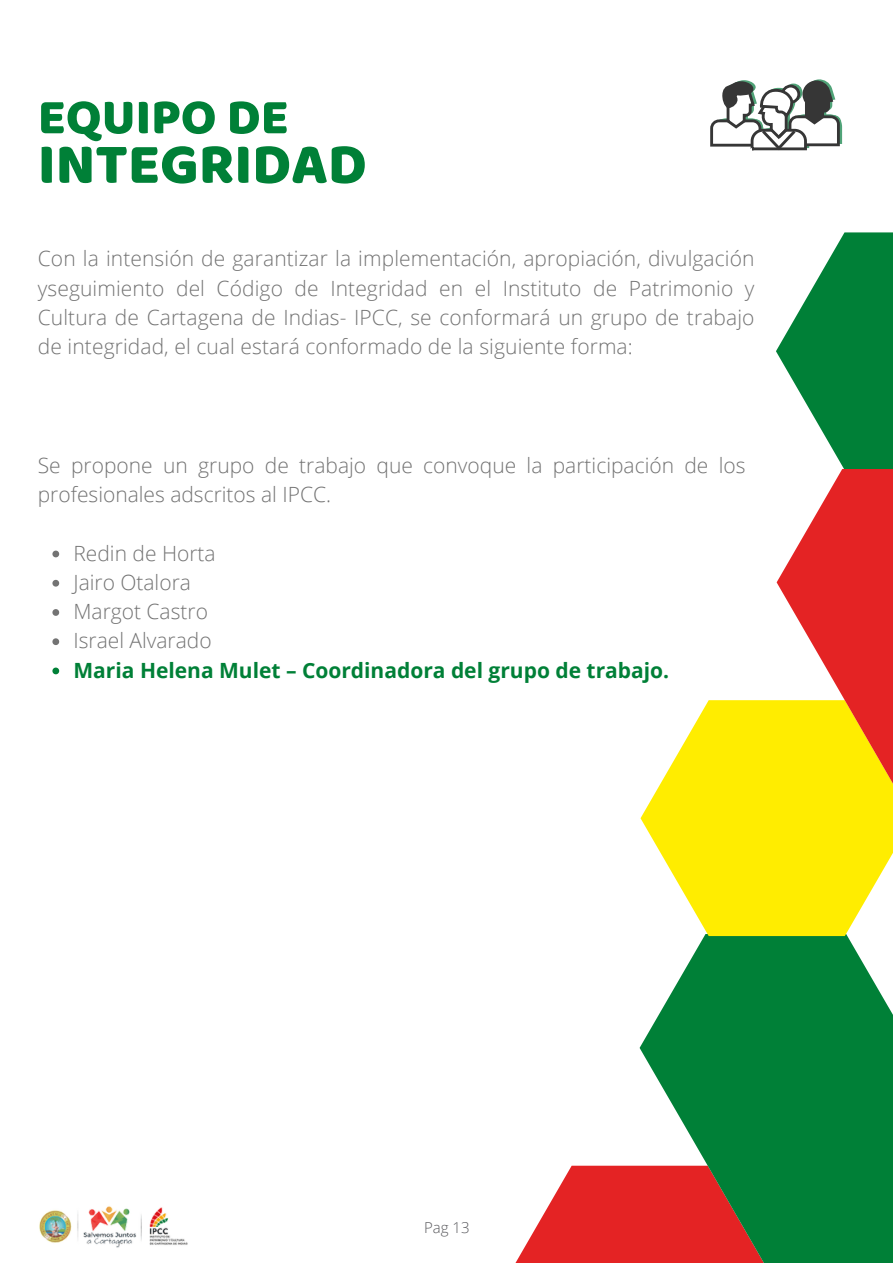
<style>
.page{position:relative;width:893px;height:1264px;background:#fff}
.page>*{position:absolute;margin:0;border:0;box-sizing:border-box;transform-origin:0 0}
.t1{font:58.5px "Baloo";color:#008037}
.t2{font:51px "Baloo";color:#008037}
.t3{font:300 21px/29.2px "Open Sans";color:#737373;text-align:justify}
.t4{font:700 21px "Open Sans";color:#008037}
.t5{font:300 15px "Open Sans";color:#5a5a5e}
</style>
<div class="page">
<svg style="left:516px;top:1165px;width:123px;height:97px"></svg>
<svg style="left:639px;top:936px;width:253px;height:326px;background:#37844b"></svg>
<svg style="left:640px;top:700px;width:136px;height:236px;fill:#ffed00"></svg>
<svg style="left:776px;top:469px;width:116px;height:467px"></svg>
<svg style="left:776px;top:232px;width:116px;height:237px"></svg>
<svg style="left:710px;top:79px;width:132px;height:72px"></svg>
<svg style="left:52px;top:550px;width:7px;height:7px"></svg>
<svg style="left:52px;top:580px;width:7px;height:6px"></svg>
<svg style="left:52px;top:609px;width:7px;height:7px"></svg>
<svg style="left:52px;top:638px;width:7px;height:7px"></svg>
<svg style="left:52px;top:667px;width:7px;height:7px"></svg>
<img style="left:39px;top:1206px;width:149px;height:42px">
<p class="t2" style="left:38px;top:86px;width:252px">EQUIPO DE</p>
<p class="t1" style="left:38px;top:128px;width:330px">INTEGRIDAD</p>
<p class="t3" style="left:38px;top:243px;width:718px">Con la intensión de garantizar la implementación, apropiación, divulgación yseguimiento del Código de Integridad en el Instituto de Patrimonio y Cultura de Cartagena de Indias- IPCC, se conformará un grupo de trabajo de integridad, el cual estará conformado de la siguiente forma:</p>
<p class="t3" style="left:38px;top:450px;width:709px">Se propone un grupo de trabajo que convoque la participación de los profesionales adscritos al IPCC.</p>
<p class="t3" style="left:73px;top:538px;width:144px">Redin de Horta</p>
<p class="t3" style="left:73px;top:567px;width:119px">Jairo Otalora</p>
<p class="t3" style="left:73px;top:596px;width:136px">Margot Castro</p>
<p class="t3" style="left:73px;top:625px;width:140px">Israel Alvarado</p>
<p class="t4" style="left:73px;top:655px;width:597px">Maria Helena Mulet – Coordinadora del grupo de trabajo.</p>
<p class="t5" style="left:424px;top:1216px;width:47px">Pag 13</p>
</div>
